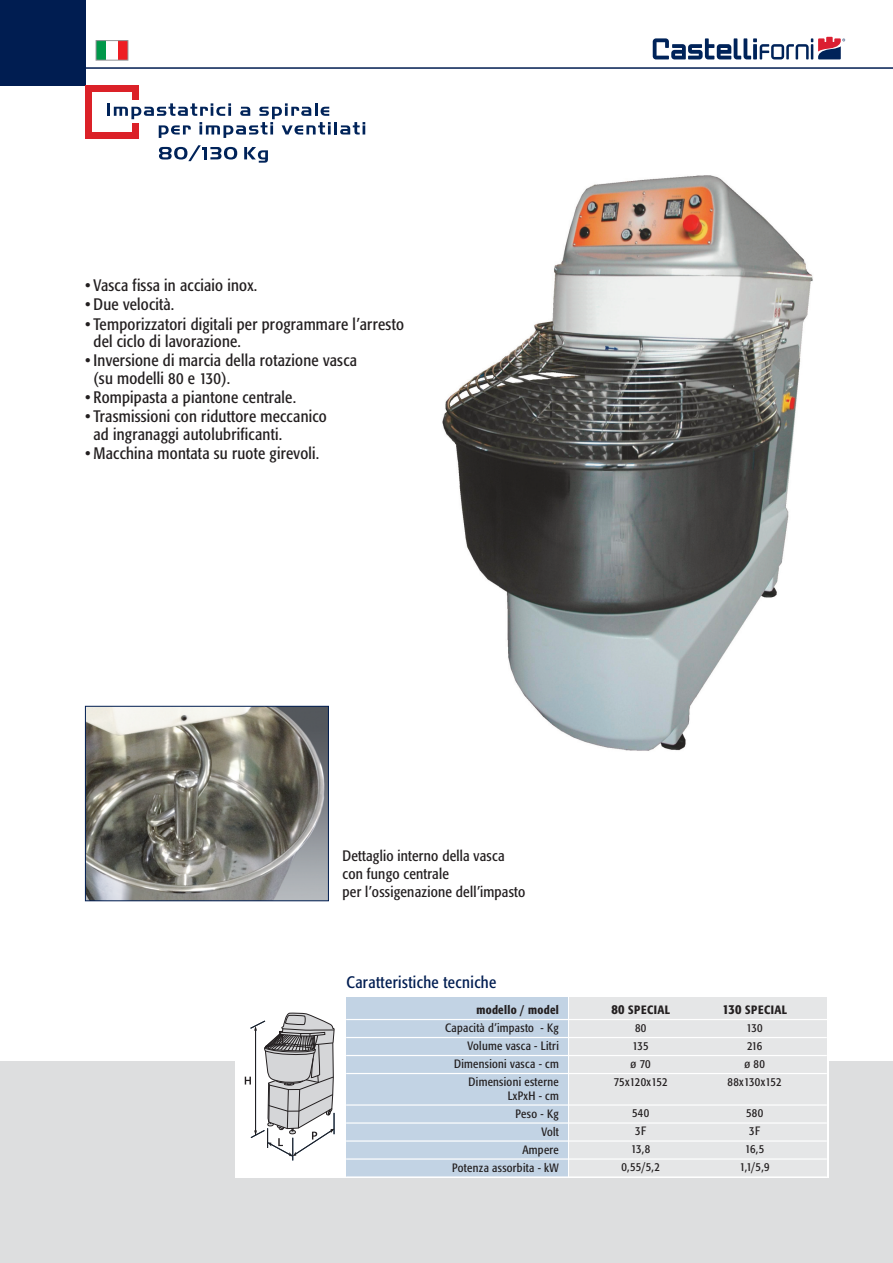
<style>
.page{position:relative;width:893px;height:1263px;background:#fff}
.page>*{position:absolute;margin:0;border:0;box-sizing:border-box;transform-origin:0 0}
.t1{font:condensed 16.5px/17.2px "Formata";letter-spacing:.015em;color:#231f20}
.t2{font:condensed 16.5px "Formata";letter-spacing:.025em;color:#001d51}
.t3{font:condensed 15px/18px "Formata";letter-spacing:.015em;color:#231f20}
.t4{font:condensed 12px/18px "Formata";letter-spacing:.025em;color:#231f20;text-align:right}
.t5{font:500 condensed 12px "Formata";letter-spacing:.03em;color:#231f20}
.s1{font-size:13.5px}
</style>
<div class="page">
<div style="left:0;top:1061px;width:893px;height:202px;background:#dddedf"></div>
<div style="left:0;top:0;width:85px;height:85px;background:#001d51"></div>
<svg style="left:653px;top:37px;width:192px;height:22px"></svg>
<div style="left:85px;top:85px;width:53px;height:6px;background:#db2128"></div>
<div style="left:85px;top:132px;width:53px;height:6px;background:#db2128"></div>
<div style="left:85px;top:85px;width:6px;height:53px;background:#db2128"></div>
<div style="left:132px;top:85px;width:6px;height:15px;background:#db2128"></div>
<svg style="left:107px;top:103px;width:258px;height:35px"></svg>
<svg style="left:159px;top:145px;width:78px;height:16px"></svg>
<svg style="left:244px;top:147px;width:24px;height:16px"></svg>
<hr style="left:79px;top:67px;width:814px;height:2px;background:#001d51">
<div style="left:96px;top:41px;width:10px;height:19px;background:#00984a"></div>
<div style="left:118px;top:41px;width:10px;height:19px;background:#ee1d23"></div>
<div style="left:96px;top:40px;width:32px;height:21px;border:1px solid #939598"></div>
<img style="left:87px;top:708px;width:240px;height:191px">
<div style="left:85px;top:706px;width:244px;height:195px;border:1px solid #001d51"></div>
<img style="left:442px;top:175px;width:371px;height:576px">
<div style="left:236px;top:995px;width:593px;height:183px;background:#fff"></div>
<svg style="left:245px;top:1013px;width:90px;height:147px"></svg>
<div style="left:346px;top:997px;width:221px;height:180px;background:#c2d3e4"></div>
<div style="left:569px;top:997px;width:258px;height:180px;background:#e5e6e7"></div>
<hr style="left:346px;top:1019px;width:481px;height:1px;background:#fff">
<hr style="left:346px;top:1037px;width:481px;height:1px;background:#fff">
<hr style="left:346px;top:1055px;width:481px;height:1px;background:#fff">
<hr style="left:346px;top:1073px;width:481px;height:1px;background:#fff">
<hr style="left:346px;top:1104px;width:481px;height:1px;background:#fff">
<hr style="left:346px;top:1122px;width:481px;height:1px;background:#fff">
<hr style="left:346px;top:1140px;width:481px;height:1px;background:#fff">
<hr style="left:346px;top:1158px;width:481px;height:1px;background:#fff">
<hr style="left:346px;top:1176px;width:481px;height:1px;background:#fff">
<p class="t1" style="left:85px;top:278px;width:174px">• Vasca fissa in acciaio inox.</p>
<p class="t1" style="left:85px;top:297px;width:91px">• Due velocità.</p>
<p class="t1" style="left:94px;top:316px;width:312px;text-indent:-9px">• Temporizzatori digitali per programmare l’arresto del ciclo di lavorazione.</p>
<p class="t1" style="left:94px;top:353px;width:265px;text-indent:-9px">• Inversione di marcia della rotazione vasca (su modelli 80 e 130).</p>
<p class="t1" style="left:85px;top:390px;width:213px">• Rompipasta a piantone centrale.</p>
<p class="t1" style="left:94px;top:409px;width:235px;text-indent:-9px">• Trasmissioni con riduttore meccanico ad ingranaggi autolubrificanti.</p>
<p class="t1" style="left:85px;top:446px;width:236px">• Macchina montata su ruote girevoli.</p>
<p class="t3" style="left:343px;top:847px;width:184px">Dettaglio interno della vasca con fungo centrale<br>per l’ossigenazione dell’impasto</p>
<p class="t2" style="left:346px;top:975px;width:152px">Caratteristiche tecniche</p>
<p class="t5" style="left:476px;top:1005px;width:84px">modello / model</p>
<p class="t4" style="left:445px;top:1020px;width:115px">Capacità d’impasto - Kg<br>Volume vasca - Litri<br>Dimensioni vasca - cm<br>Dimensioni esterne</p>
<p class="t4" style="left:452px;top:1087px;width:108px">LxPxH - cm<br>Peso - Kg<br>Volt<br>Ampere<br>Potenza assorbita - kW</p>
<p class="t5" style="left:611px;top:1005px;width:60px"><span class="s1">80</span> SPECIAL</p>
<p class="t5" style="left:722px;top:1005px;width:66px"><span class="s1">130</span> SPECIAL</p>
<p class="t4" style="left:635px;top:1019px;width:13px">80</p>
<p class="t4" style="left:747px;top:1019px;width:18px">130</p>
<p class="t4" style="left:633px;top:1037px;width:18px">135</p>
<p class="t4" style="left:747px;top:1037px;width:17px">216</p>
<p class="t4" style="left:631px;top:1055px;width:22px">ø 70</p>
<p class="t4" style="left:744px;top:1055px;width:22px">ø 80</p>
<p class="t4" style="left:614px;top:1073px;width:55px">75x120x152</p>
<p class="t4" style="left:728px;top:1073px;width:56px">88x130x152</p>
<p class="t4" style="left:632px;top:1105px;width:19px">540</p>
<p class="t4" style="left:746px;top:1105px;width:19px">580</p>
<p class="t4" style="left:635px;top:1123px;width:12px">3F</p>
<p class="t4" style="left:749px;top:1123px;width:12px">3F</p>
<p class="t4" style="left:631px;top:1141px;width:21px">13,8</p>
<p class="t4" style="left:745px;top:1141px;width:21px">16,5</p>
<p class="t4" style="left:621px;top:1159px;width:40px">0,55/5,2</p>
<p class="t4" style="left:740px;top:1159px;width:31px">1,1/5,9</p>
</div>
